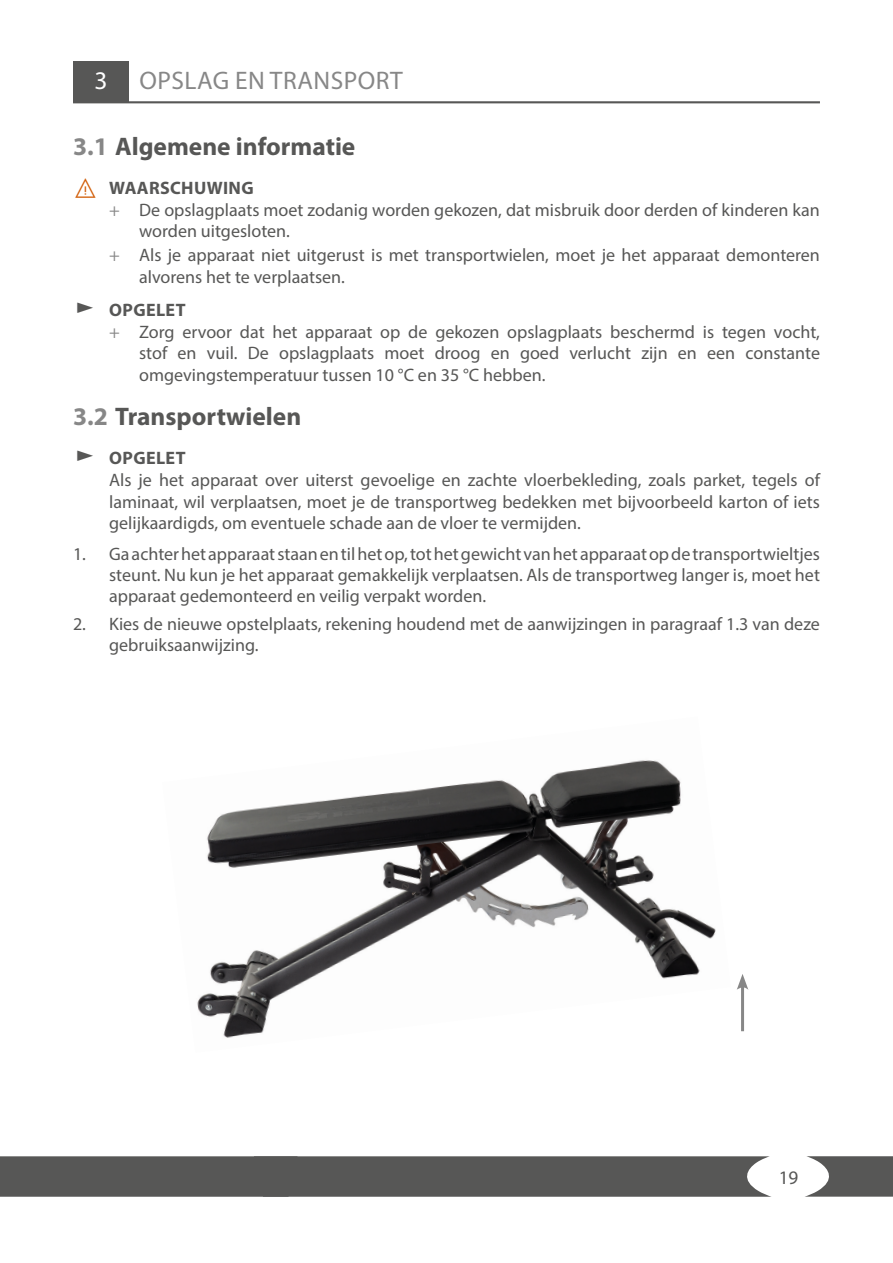
<style>
.page{position:relative;width:893px;height:1263px;background:#fff}
.page>*{position:absolute;margin:0;border:0;box-sizing:border-box;transform-origin:0 0}
.t1{font:700 25.5px "Myriad Pro";color:#575756}
.t2{font:25.5px "Myriad Pro";letter-spacing:.02em;color:#878787}
.t3{font:25.5px "Myriad Pro";color:#fff}
.t4{font:19.2px "Myriad Pro";color:#575756}
.Text_Hinweise{font:18px/21.6px "Myriad Pro";color:#575756}
.t5{font:700 18px "Myriad Pro";letter-spacing:.02em;color:#575756}
.s1{color:#878787}
.s2{color:#d15c06}
</style>
<div class="page">
<img style="left:197px;top:760px;width:519px;height:278px">
<hr style="left:741px;top:984px;width:3px;height:47px;background:#878787">
<svg style="left:737px;top:974px;width:11px;height:16px"></svg>
<svg style="left:0;top:1156px;width:771px;height:41px;background:#5d5d5c"></svg>
<svg style="left:805px;top:1156px;width:88px;height:41px"></svg>
<div style="left:73px;top:61px;width:55px;height:41px;background:#575756"></div>
<hr style="left:73px;top:101px;width:747px;height:2px;background:#575756">
<p class="t3" style="left:94px;top:65px;width:15px">3</p>
<p class="t2" style="left:139px;top:65px;width:265px">OPSLAG EN TRANSPORT</p>
<p class="t1" style="left:73px;top:129px;width:284px"><span class="s1">3.1</span> Algemene informatie</p>
<p class="t5" style="left:73px;top:176px;width:182px"><span class="s2">⚠</span> WAARSCHUWING</p>
<p class="Text_Hinweise" style="left:139px;top:198px;width:682px;text-indent:-30px"><span class="s1">+</span> De opslagplaats moet zodanig worden gekozen, dat misbruik door derden of kinderen kan worden uitgesloten.</p>
<p class="Text_Hinweise" style="left:139px;top:245px;width:682px;line-height:21.1px;text-indent:-30px"><span class="s1">+</span> Als je apparaat niet uitgerust is met transportwielen, moet je het apparaat demonteren alvorens het te verplaatsen.</p>
<p class="t5" style="left:109px;top:298px;width:78px">OPGELET</p>
<p class="Text_Hinweise" style="left:139px;top:320px;width:682px;text-align:justify;text-indent:-30px"><span class="s1">+</span> Zorg ervoor dat het apparaat op de gekozen opslagplaats beschermd is tegen vocht, stof en vuil. De opslagplaats moet droog en goed verlucht zijn en een constante omgevingstemperatuur tussen 10 °C en 35 °C hebben.</p>
<p class="t1" style="left:73px;top:400px;width:230px"><span class="s1">3.2</span> Transportwielen</p>
<p class="t5" style="left:109px;top:447px;width:78px">OPGELET</p>
<p class="Text_Hinweise" style="left:109px;top:469px;width:712px;text-align:justify">Als je het apparaat over uiterst gevoelige en zachte vloerbekleding, zoals parket, tegels of laminaat, wil verplaatsen, moet je de transportweg bedekken met bijvoorbeeld karton of iets gelijkaardigds, om eventuele schade aan de vloer te vermijden.</p>
<p class="Text_Hinweise" style="left:109px;top:543px;width:712px;line-height:21.1px;text-align:justify;text-indent:-36px">1. Ga achter het apparaat staan en til het op, tot het gewicht van het apparaat op de transportwieltjes steunt. Nu kun je het apparaat gemakkelijk verplaatsen. Als de transportweg langer is, moet het apparaat gedemonteerd en veilig verpakt worden.</p>
<p class="Text_Hinweise" style="left:109px;top:613px;width:712px;text-indent:-36px">2. Kies de nieuwe opstelplaats, rekening houdend met de aanwijzingen in paragraaf 1.3 van deze gebruiksaanwijzing.</p>
<p class="t4" style="left:779px;top:1166px;width:21px">19</p>
</div>
